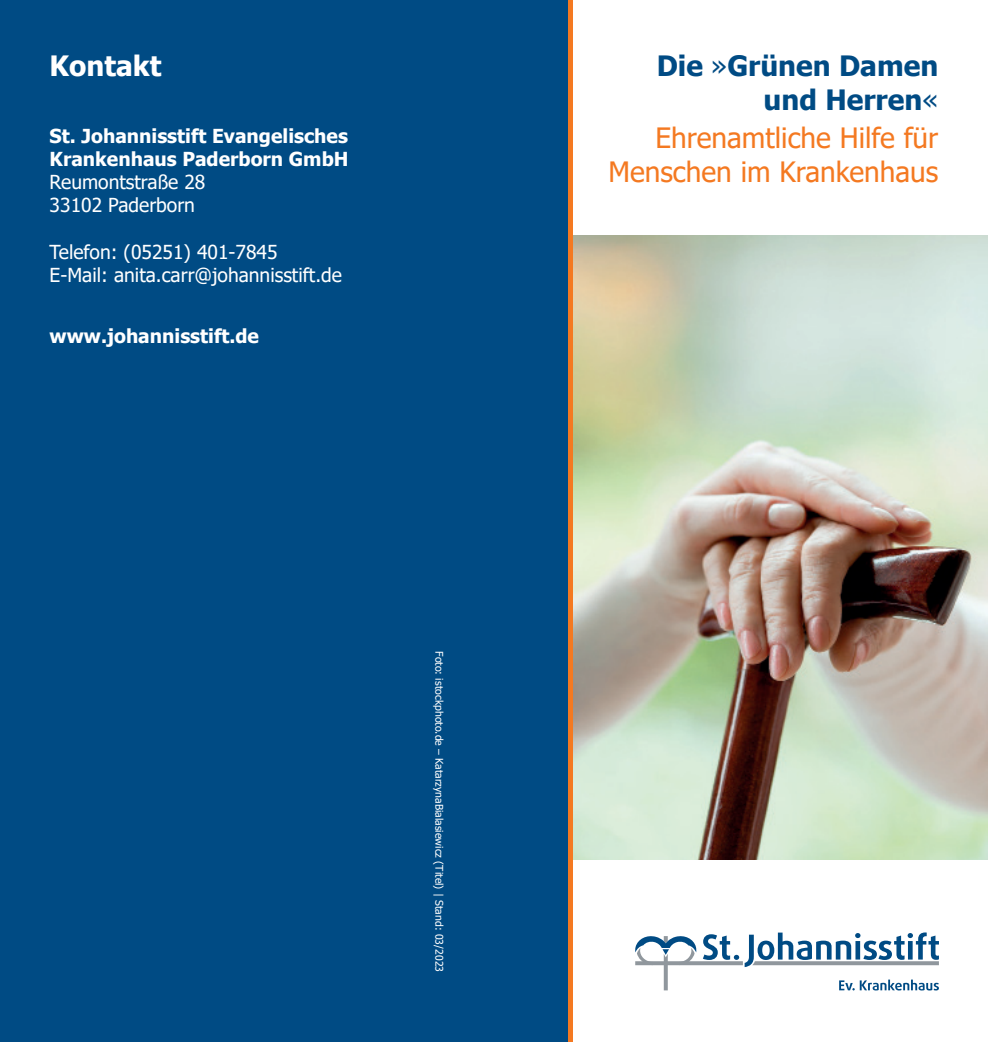
<style>
.page{position:relative;width:988px;height:1042px;background:#fff}
.page>*{position:absolute;margin:0;border:0;box-sizing:border-box;transform-origin:0 0}
.Titelseite_Untertite{font:28px/33.6px "Tahoma";color:#f47921;text-align:right}
.Titelseite_Titel{font:700 28px/33.6px "Tahoma";color:#004b84;text-align:right}
.Rückseite_Fließtext{font:700 28px "Tahoma";color:#fff}
.Rückseite_Fließtext-2{font:19.25px "Tahoma";color:#fff}
.Rückseite_Fließtext-3{font:700 19.25px "Tahoma";color:#fff}
.t1{font:10.5px "Tahoma";color:#fff}
.s1{font-weight:400}
</style>
<div class="page">
<img style="left:572px;top:235px;width:415px;height:624px">
<div style="left:567px;top:0;width:5px;height:1042px;background:#f47921"></div>
<div style="left:0;top:0;width:567px;height:1042px;background:#004b84"></div>
<svg style="left:635px;top:932px;width:303px;height:58px"></svg>
<p class="Rückseite_Fließtext" style="left:50px;top:46px;width:113px">Kontakt</p>
<p class="Rückseite_Fließtext-3" style="left:50px;top:122px;width:300px">St. Johannisstift Evangelisches</p>
<p class="Rückseite_Fließtext-3" style="left:50px;top:146px;width:300px">Krankenhaus Paderborn GmbH</p>
<p class="Rückseite_Fließtext-2" style="left:50px;top:169px;width:157px">Reumontstraße 28</p>
<p class="Rückseite_Fließtext-2" style="left:50px;top:192px;width:147px">33102 Paderborn</p>
<p class="Rückseite_Fließtext-2" style="left:50px;top:239px;width:229px">Telefon: (05251) 401-7845</p>
<p class="Rückseite_Fließtext-2" style="left:50px;top:262px;width:294px">E-Mail: anita.carr@johannisstift.de</p>
<p class="Rückseite_Fließtext-3" style="left:50px;top:322px;width:211px">www.johannisstift.de</p>
<p class="t1" style="left:446px;top:651px;width:322px;rotate:90deg">Foto: istockphoto.de – KatarzynaBialasiewicz (Titel) | Stand: 03/2023</p>
<p class="Titelseite_Titel" style="left:656px;top:50px;width:283px">Die <span class="s1">»</span>Grünen Damen und Herren<span class="s1">«</span></p>
<p class="Titelseite_Untertite" style="left:608px;top:123px;width:331px">Ehrenamtliche Hilfe für<br>Menschen im Krankenhaus</p>
</div>
